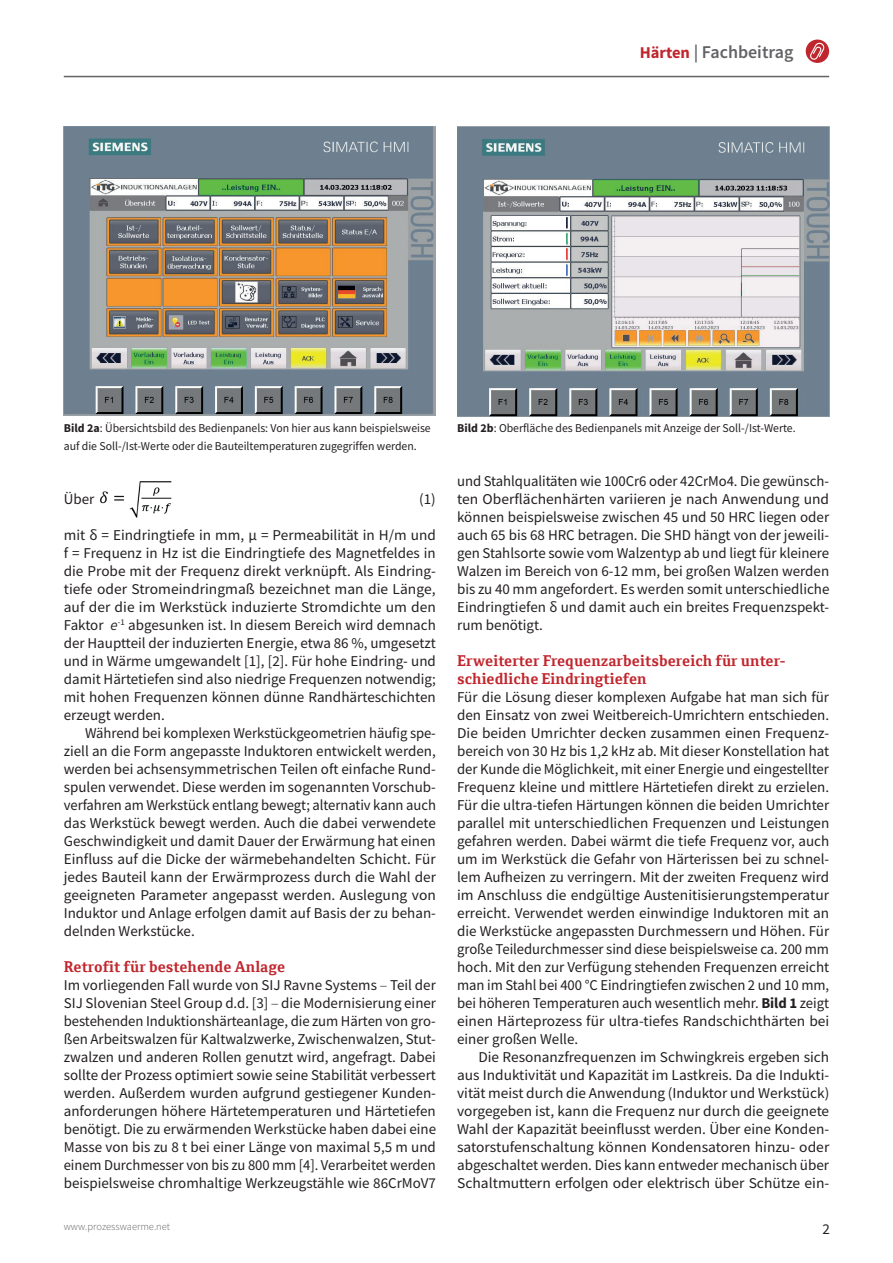
<style>
.page{position:relative;width:893px;height:1263px;background:#fff}
.page>*{position:absolute;margin:0;border:0;box-sizing:border-box;transform-origin:0 0}
.t1{font:600 18px "Source Sans Pro";color:#636366}
.t2{font:15px/18px "Source Sans Pro";color:#231f20;text-align:justify}
.t3{font:700 15px/18px "Cordale";color:#c0262d}
.t4{font:12px/18px "Source Sans Pro";color:#231f20}
.t5{font:300 10.5px "Source Sans Pro";color:#636366}
.s1{font-weight:700;font-size:16.5px;color:#c0262d}
.s2{font-weight:700}
.s3{font-style:italic}
.s4{font-family:"Myriad Pro";font-weight:300}
</style>
<div class="page">
<img style="left:100px;top:481px;width:72px;height:37px">
<img style="left:64px;top:126px;width:372px;height:289px">
<img style="left:457px;top:126px;width:372px;height:290px">
<hr style="left:64px;top:76px;width:765px;height:1px;background:#636366">
<div style="left:806px;top:40px;width:23px;height:23px;background:#c0262d;border-radius:50%"></div>
<svg style="left:809px;top:43px;width:17px;height:18px"></svg>
<p class="t1" style="left:640px;top:41px;width:155px"><span class="s1">Härten</span> | Fachbeitrag</p>
<p class="t4" style="left:64px;top:419px;width:369px"><span class="s2">Bild 2a</span>: Übersichtsbild des Bedienpanels: Von hier aus kann beispielsweise auf die Soll-/Ist-Werte oder die Bauteiltemperaturen zugegriffen werden.</p>
<p class="t4" style="left:457px;top:419px;width:340px"><span class="s2">Bild 2b</span>: Oberfläche des Bedienpanels mit Anzeige der Soll-/Ist-Werte.</p>
<p class="t2" style="left:64px;top:490px;width:32px">Über</p>
<p class="t2" style="left:419px;top:490px;width:18px">(1)</p>
<p class="t2" style="left:64px;top:526px;width:374px">mit δ = Eindringtiefe in mm, µ = Permeabilität in H/m und f = Frequenz in Hz ist die Eindringtiefe des Magnetfeldes in die Probe mit der Frequenz direkt verknüpft. Als Eindring&shy;tiefe oder Stromeindringmaß bezeichnet man die Länge, auf der die im Werkstück induzierte Stromdichte um den Faktor <span class="s3">e</span><sup>-1</sup> abgesunken ist. In diesem Bereich wird demnach der Hauptteil der induzierten Energie, etwa 86 %, umgesetzt und in Wärme umgewandelt [1], [2]. Für hohe Eindring- und damit Härtetiefen sind also niedrige Frequenzen notwendig; mit hohen Frequenzen können dünne Randhärteschichten erzeugt werden.</p>
<p class="t2" style="left:64px;top:724px;width:374px;text-indent:21px">Während bei komplexen Werkstückgeometrien häufig spe&shy;ziell an die Form angepasste Induktoren entwickelt werden, werden bei achsensymmetrischen Teilen oft einfache Rund&shy;spulen verwendet. Diese werden im sogenannten Vorschub&shy;verfahren am Werkstück entlang bewegt; alternativ kann auch das Werkstück bewegt werden. Auch die dabei verwendete Geschwindigkeit und damit Dauer der Erwärmung hat einen Einfluss auf die Dicke der wärmebehandelten Schicht. Für jedes Bauteil kann der Erwärmprozess durch die Wahl der geeigneten Parameter angepasst werden. Auslegung von Induktor und Anlage erfolgen damit auf Basis der zu behan&shy;delnden Werkstücke.</p>
<p class="t3" style="left:64px;top:958px;width:223px">Retrofit für bestehende Anlage</p>
<p class="t2" style="left:64px;top:976px;width:374px">Im vorliegenden Fall wurde von SIJ Ravne Systems <span class="s4">–</span> Teil der SIJ Slovenian Steel Group d.d. [3] <span class="s4">–</span> die Modernisierung einer bestehenden Induktionshärteanlage, die zum Härten von gro&shy;ßen Arbeitswalzen für Kaltwalzwerke, Zwischenwalzen, Stut&shy;zwalzen und anderen Rollen genutzt wird, angefragt. Dabei sollte der Prozess optimiert sowie seine Stabilität verbessert werden. Außerdem wurden aufgrund gestiegener Kunden&shy;anforderungen höhere Härtetemperaturen und Härtetiefen benötigt. Die zu erwärmenden Werkstücke haben dabei eine Masse von bis zu 8 t bei einer Länge von maximal 5,5 m und einem Durchmesser von bis zu 800 mm [4]. Verarbeitet werden beispielsweise chromhaltige Werkzeugstähle wie 86CrMoV7</p>
<p class="t5" style="left:64px;top:1220px;width:108px">www.prozesswaerme.net</p>
<p class="t2" style="left:457px;top:472px;width:374px">und Stahlqualitäten wie 100Cr6 oder 42CrMo4. Die gewünsch&shy;ten Oberflächenhärten variieren je nach Anwendung und können beispielsweise zwischen 45 und 50 HRC liegen oder auch 65 bis 68 HRC betragen. Die SHD hängt von der jeweili&shy;gen Stahlsorte sowie vom Walzentyp ab und liegt für kleinere Walzen im Bereich von 6-12 mm, bei großen Walzen werden bis zu 40 mm angefordert. Es werden somit unterschiedliche Eindringtiefen δ und damit auch ein breites Frequenzspekt&shy;rum benötigt.</p>
<p class="t3" style="left:457px;top:652px;width:330px">Erweiterter Frequenzarbeitsbereich für unter&shy;schiedliche Eindringtiefen</p>
<p class="t2" style="left:457px;top:688px;width:374px">Für die Lösung dieser komplexen Aufgabe hat man sich für den Einsatz von zwei Weitbereich-Umrichtern entschieden.<br>Die beiden Umrichter decken zusammen einen Frequenz&shy;bereich von 30 Hz bis 1,2 kHz ab. Mit dieser Konstellation hat der Kunde die Möglichkeit, mit einer Energie und eingestellter Frequenz kleine und mittlere Härtetiefen direkt zu erzielen.<br>Für die ultra-tiefen Härtungen können die beiden Umrichter parallel mit unterschiedlichen Frequenzen und Leistungen gefahren werden. Dabei wärmt die tiefe Frequenz vor, auch um im Werkstück die Gefahr von Härterissen bei zu schnel&shy;lem Aufheizen zu verringern. Mit der zweiten Frequenz wird im Anschluss die endgültige Austenitisierungstemperatur erreicht. Verwendet werden einwindige Induktoren mit an die Werkstücke angepassten Durchmessern und Höhen. Für große Teiledurchmesser sind diese beispielsweise ca. 200 mm hoch. Mit den zur Verfügung stehenden Frequenzen erreicht man im Stahl bei 400 °C Eindringtiefen zwischen 2 und 10 mm, bei höheren Temperaturen auch wesentlich mehr. <span class="s2">Bild 1</span> zeigt einen Härteprozess für ultra-tiefes Randschichthärten bei einer großen Welle.</p>
<p class="t2" style="left:457px;top:1048px;width:374px;text-indent:21px">Die Resonanzfrequenzen im Schwingkreis ergeben sich aus Induktivität und Kapazität im Lastkreis. Da die Indukti&shy;vität meist durch die Anwendung (Induktor und Werkstück) vorgegeben ist, kann die Frequenz nur durch die geeignete Wahl der Kapazität beeinflusst werden. Über eine Konden&shy;satorstufenschaltung können Kondensatoren hinzu- oder abgeschaltet werden. Dies kann entweder mechanisch über Schaltmuttern erfolgen oder elektrisch über Schütze ein-</p>
<p class="t2" style="left:822px;top:1220px;width:9px">2</p>
</div>
